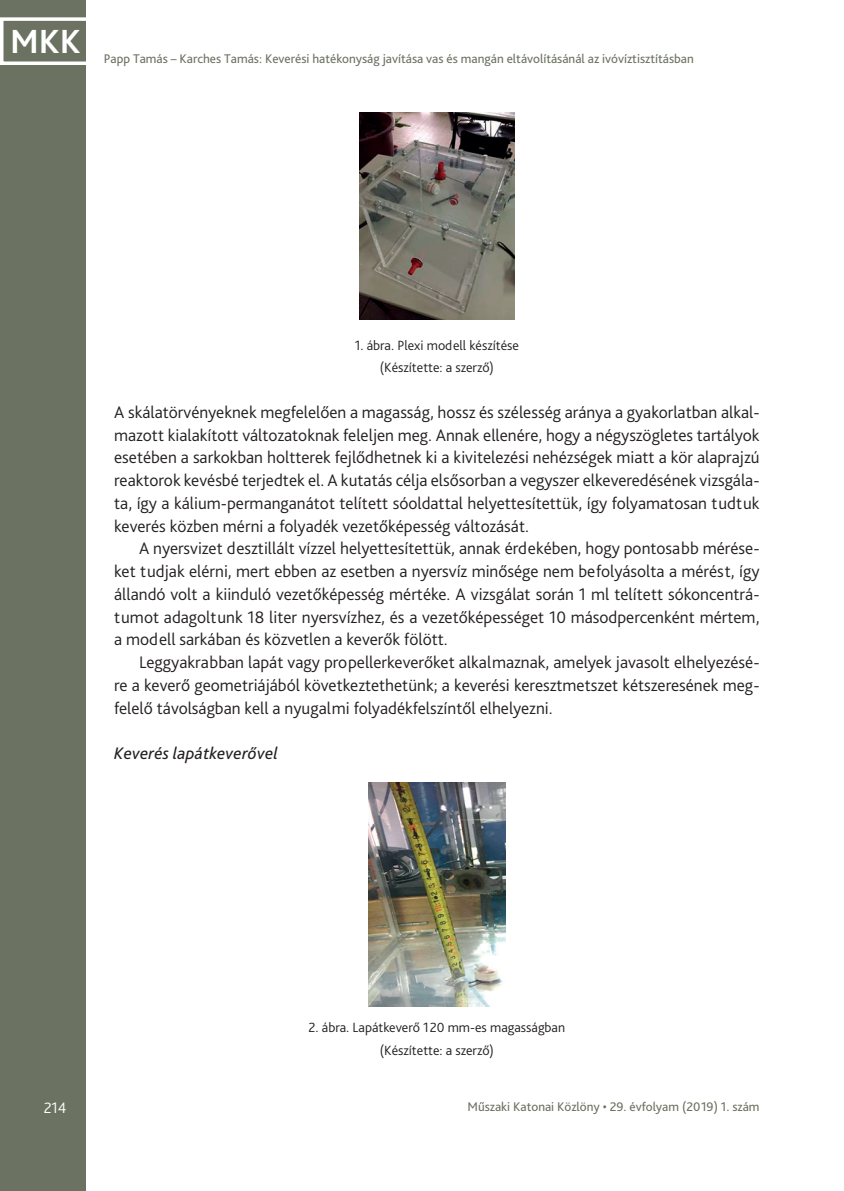
<style>
.page{position:relative;width:844px;height:1191px;background:#fff}
.page>*{position:absolute;margin:0;border:0;box-sizing:border-box;transform-origin:0 0}
.t1{font:700 35px "Bliss Pro";color:#fff}
.Szöveg{font:300 17.5px/22.8px "Bliss Pro";color:#231f20;text-align:justify}
.Szöveg_1st___3_mm{font:300 17.5px/22.8px "Bliss Pro";color:#231f20;text-align:justify}
.Cimsor_4{font:italic 17.5px "Bliss Pro";letter-spacing:.01em;color:#231f20}
.t2{font:300 15.75px "Bliss Pro";color:#fff}
.Ábra_címe{font:300 14px/22.8px "Bliss Pro";color:#231f20;text-align:center}
.t3{font:13.12px "Bliss Pro";color:#6c7261}
</style>
<div class="page">
<div style="left:0;top:0;width:85px;height:1191px;background:#6c7261"></div>
<div style="left:0;top:17px;width:94px;height:48px;border:4px solid #fff"></div>
<img style="left:359px;top:113px;width:155px;height:206px">
<img style="left:368px;top:783px;width:137px;height:223px">
<h1 class="t1" style="left:10px;top:20px;width:72px">MKK</h1>
<p class="t3" style="left:104px;top:50px;width:591px">Papp Tamás – Karches Tamás: Keverési hatékonyság javítása vas és mangán eltávolításánál az ivóvíztisztításban</p>
<p class="Ábra_címe" style="left:354px;top:333px;width:166px">1. ábra. Plexi modell készítése (Készítette: a szerző)</p>
<p class="Szöveg_1st___3_mm" style="left:114px;top:400px;width:646px">A skálatörvényeknek megfelelően a magasság, hossz és szélesség aránya a gyakorlatban alkal&shy;mazott kialakított változatoknak feleljen meg. Annak ellenére, hogy a négyszögletes tartályok esetében a sarkokban holtterek fejlődhetnek ki a kivitelezési nehézségek miatt a kör alaprajzú reaktorok kevésbé terjedtek el. A kutatás célja elsősorban a vegyszer elkeveredésének vizsgála&shy;ta, így a kálium-permanganátot telített sóoldattal helyettesítettük, így folyamatosan tudtuk keverés közben mérni a folyadék vezetőképesség változását.</p>
<p class="Szöveg" style="left:114px;top:537px;width:646px;text-indent:25px">A nyersvizet desztillált vízzel helyettesítettük, annak érdekében, hogy pontosabb mérése&shy;ket tudjak elérni, mert ebben az esetben a nyersvíz minősége nem befolyásolta a mérést, így állandó volt a kiinduló vezetőképesség mértéke. A vizsgálat során 1 ml telített sókoncentrá&shy;tumot adagoltunk 18 liter nyersvízhez, és a vezetőképességet 10 másodpercenként mértem, a modell sarkában és közvetlen a keverők fölött.</p>
<p class="Szöveg" style="left:114px;top:650px;width:646px;text-indent:25px">Leggyakrabban lapát vagy propellerkeverőket alkalmaznak, amelyek javasolt elhelyezésé&shy;re a keverő geometriájából következtethetünk; a keverési keresztmetszet kétszeresének meg&shy;felelő távolságban kell a nyugalmi folyadékfelszíntől elhelyezni.</p>
<p class="Cimsor_4" style="left:114px;top:742px;width:165px">Keverés lapátkeverővel</p>
<p class="Ábra_címe" style="left:308px;top:1016px;width:258px">2. ábra. Lapátkeverő 120 mm-es magasságban (Készítette: a szerző)</p>
<p class="t2" style="left:44px;top:1098px;width:24px">214</p>
<p class="t3" style="left:467px;top:1098px;width:293px">Műszaki Katonai Közlöny • 29. évfolyam (2019) 1. szám</p>
</div>
